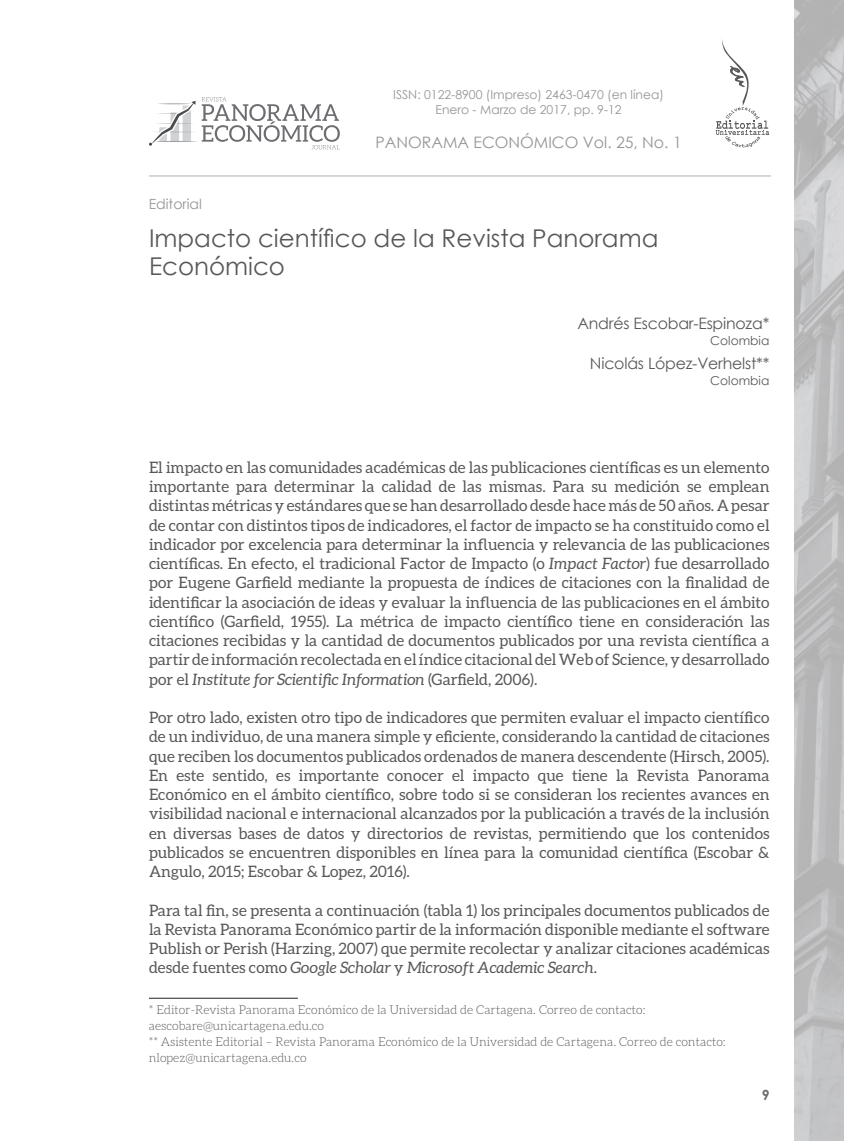
<style>
.page{position:relative;width:844px;height:1141px;background:#fff}
.page>*{position:absolute;margin:0;border:0;box-sizing:border-box;transform-origin:0 0}
.Predeterminado{font:24.5px/28px "Century Gothic";color:#57585a}
.t1{font:15.75px/19.2px "Aleo";color:#57585a;text-align:justify}
.t2{font:15.75px "Century Gothic";letter-spacing:-.015em;color:#57585a}
.t3{font:15.75px "Century Gothic";color:#939598}
.t4{font:14px "Century Gothic";color:#939598}
.t5{font:700 14px "Century Gothic";color:#6c6d70}
.t6{font:300 12.25px "Aleo";color:#57585a}
.t7{font:12.25px/14.7px "Century Gothic";color:#939598;text-align:center}
.t8{font:12.25px "Century Gothic";color:#57585a}
.s1{font-style:italic}
</style>
<div class="page">
<svg style="left:149px;top:97px;width:191px;height:52px"></svg>
<svg style="left:715px;top:39px;width:54px;height:108px"></svg>
<hr style="left:149px;top:175px;width:621px;height:2px;background:#d1d2d4">
<img style="left:794px;top:0;width:49px;height:1141px">
<hr style="left:149px;top:998px;width:149px;height:1px;background:#57585a">
<p class="t4" style="left:149px;top:194px;width:55px">Editorial</p>
<p class="t7" style="left:393px;top:87px;width:272px">ISSN: 0122-8900 (Impreso) 2463-0470 (en línea)<br>Enero - Marzo de 2017, pp. 9-12</p>
<p class="t3" style="left:375px;top:131px;width:308px">PANORAMA ECONÓMICO Vol. 25, No. 1</p>
<p class="Predeterminado" style="left:149px;top:223px;width:510px">Impacto científico de la Revista Panorama<br>Económico</p>
<p class="t2" style="left:577px;top:312px;width:193px">Andrés Escobar-Espinoza*</p>
<p class="t8" style="left:710px;top:332px;width:61px">Colombia</p>
<p class="t2" style="left:589px;top:352px;width:181px">Nicolás López-Verhelst**</p>
<p class="t8" style="left:710px;top:372px;width:61px">Colombia</p>
<p class="t1" style="left:149px;top:457px;width:622px">El impacto en las comunidades académicas de las publicaciones científicas es un elemento importante para determinar la calidad de las mismas. Para su medición se emplean distintas métricas y estándares que se han desarrollado desde hace más de 50 años. A pesar de contar con distintos tipos de indicadores, el factor de impacto se ha constituido como el indicador por excelencia para determinar la influencia y relevancia de las publicaciones científicas. En efecto, el tradicional Factor de Impacto (o <span class="s1">Impact Factor</span>) fue desarrollado por Eugene Garfield mediante la propuesta de índices de citaciones con la finalidad de identificar la asociación de ideas y evaluar la influencia de las publicaciones en el ámbito científico (Garfield, 1955). La métrica de impacto científico tiene en consideración las citaciones recibidas y la cantidad de documentos publicados por una revista científica a partir de información recolectada en el índice citacional del Web of Science, y desarrollado por el <span class="s1">Institute for Scientific Information</span> (Garfield, 2006).</p>
<p class="t1" style="left:149px;top:708px;width:622px">Por otro lado, existen otro tipo de indicadores que permiten evaluar el impacto científico de un individuo, de una manera simple y eficiente, considerando la cantidad de citaciones que reciben los documentos publicados ordenados de manera descendente (Hirsch, 2005).</p>
<p class="t1" style="left:149px;top:765px;width:622px">En este sentido, es importante conocer el impacto que tiene la Revista Panorama Económico en el ámbito científico, sobre todo si se consideran los recientes avances en visibilidad nacional e internacional alcanzados por la publicación a través de la inclusión en diversas bases de datos y directorios de revistas, permitiendo que los contenidos publicados se encuentren disponibles en línea para la comunidad científica (Escobar &amp; Angulo, 2015; Escobar &amp; Lopez, 2016).</p>
<p class="t1" style="left:149px;top:900px;width:622px">Para tal fin, se presenta a continuación (tabla 1) los principales documentos publicados de la Revista Panorama Económico partir de la información disponible mediante el software Publish or Perish (Harzing, 2007) que permite recolectar y analizar citaciones académicas desde fuentes como <span class="s1">Google Scholar</span> y <span class="s1">Microsoft Academic Search</span>.</p>
<p class="t6" style="left:149px;top:1003px;width:498px">* Editor-Revista Panorama Económico de la Universidad de Cartagena. Correo de contacto:</p>
<p class="t6" style="left:149px;top:1019px;width:177px">aescobare@unicartagena.edu.co</p>
<p class="t6" style="left:149px;top:1035px;width:578px">** Asistente Editorial – Revista Panorama Económico de la Universidad de Cartagena. Correo de contacto:</p>
<p class="t6" style="left:149px;top:1051px;width:159px">nlopez@unicartagena.edu.co</p>
<p class="t5" style="left:761px;top:1084px;width:9px">9</p>
</div>
